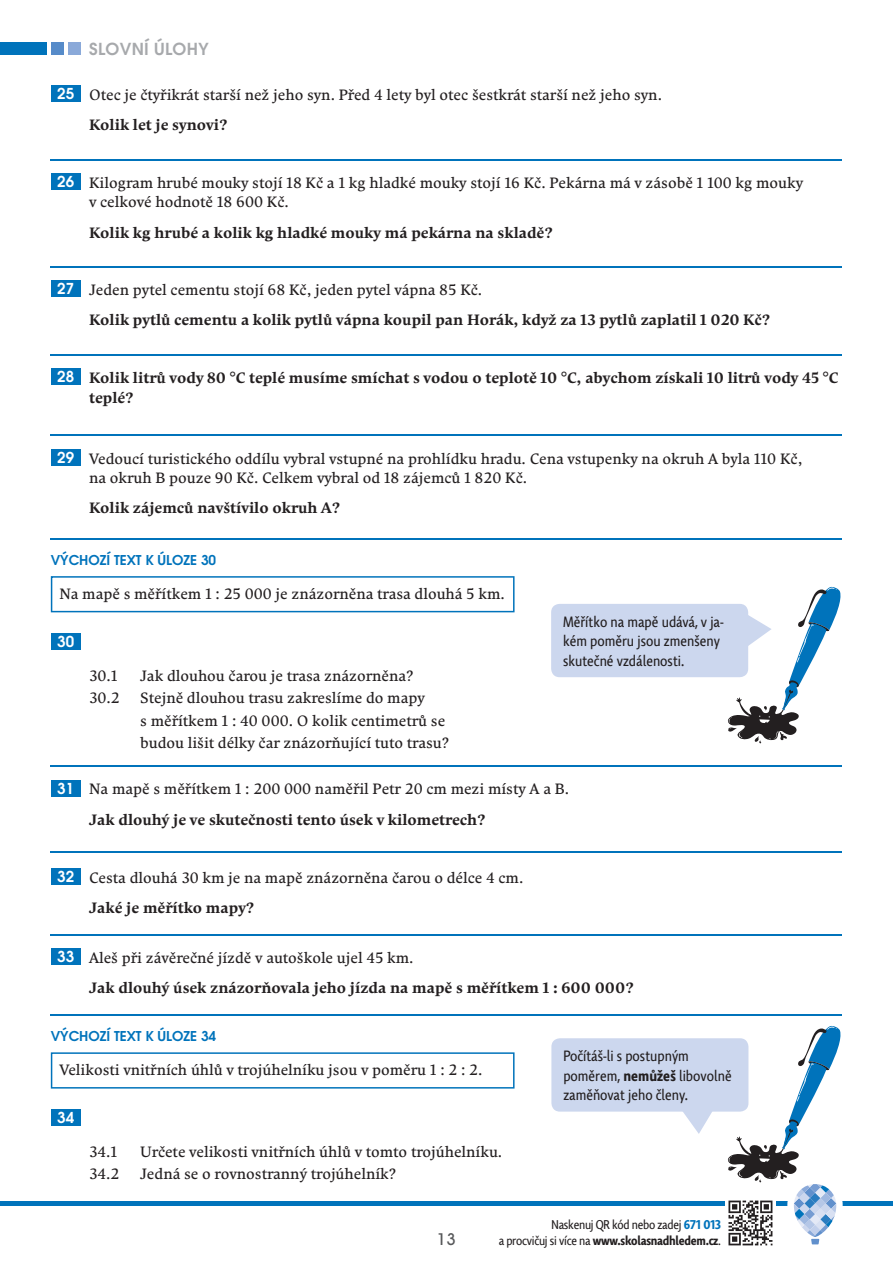
<style>
.page{position:relative;width:893px;height:1263px;background:#fff}
.page>*{position:absolute;margin:0;border:0;box-sizing:border-box;transform-origin:0 0}
.t1{font:600 16.5px "Avant Garde";letter-spacing:.02em;color:#a7a9ac}
.t2{font:500 16.5px "Avant Garde IT Cby BT";color:#58595b}
.t3{font:15px/30.2px "Comenia Serif";color:#231f20}
.t4{font:700 15px/30.2px "Comenia Serif";color:#231f20}
.t5{font:15px/19.5px "Comenia Sans Cond";color:#231f20}
.t6{font:600 15px "Avant Garde";color:#fff}
.t7{font:600 13.5px "Avant Garde";color:#0073bb}
.t8{font:12.75px/15.8px "Comenia Sans Cond";letter-spacing:-.02em;color:#231f20;text-align:right}
.s1{font-family:"Avant Garde";font-weight:600;color:#fff}
.s2{font-weight:700}
.s3{font-weight:400}
.s4{font-weight:700;color:#0073bb}
</style>
<div class="page">
<div style="left:0;top:43px;width:47px;height:12px;background:#0073bb"></div>
<div style="left:51px;top:43px;width:13px;height:12px;background:#568bc9"></div>
<div style="left:68px;top:43px;width:13px;height:12px;background:#8aa9d9"></div>
<div style="left:51px;top:85px;width:30px;height:16px;background:#0073bb"></div>
<hr style="left:51px;top:159px;width:791px;height:1px;background:#0073bb">
<div style="left:51px;top:173px;width:30px;height:17px;background:#0073bb"></div>
<hr style="left:51px;top:266px;width:791px;height:1px;background:#0073bb">
<div style="left:51px;top:280px;width:30px;height:17px;background:#0073bb"></div>
<hr style="left:51px;top:354px;width:791px;height:2px;background:#0073bb">
<div style="left:51px;top:369px;width:30px;height:16px;background:#0073bb"></div>
<hr style="left:51px;top:434px;width:791px;height:2px;background:#0073bb">
<div style="left:51px;top:449px;width:30px;height:16px;background:#0073bb"></div>
<div style="left:51px;top:633px;width:30px;height:17px;background:#0073bb"></div>
<svg style="left:51px;top:576px;width:463px;height:36px"></svg>
<hr style="left:51px;top:538px;width:791px;height:1px;background:#0073bb">
<div style="left:551px;top:604px;width:197px;height:73px;background:#ccd7ee;border-radius:9px"></div>
<svg style="left:727px;top:586px;width:114px;height:158px"></svg>
<hr style="left:51px;top:765px;width:791px;height:2px;background:#0073bb">
<div style="left:51px;top:780px;width:30px;height:16px;background:#0073bb"></div>
<hr style="left:51px;top:851px;width:791px;height:1px;background:#0073bb">
<div style="left:51px;top:868px;width:30px;height:16px;background:#0073bb"></div>
<hr style="left:51px;top:934px;width:791px;height:2px;background:#0073bb">
<div style="left:51px;top:949px;width:30px;height:16px;background:#0073bb"></div>
<div style="left:51px;top:1109px;width:30px;height:17px;background:#0073bb"></div>
<svg style="left:51px;top:1052px;width:463px;height:37px"></svg>
<hr style="left:51px;top:1014px;width:791px;height:2px;background:#0073bb">
<div style="left:551px;top:1038px;width:197px;height:74px;background:#ccd7ee;border-radius:9px"></div>
<svg style="left:680px;top:1111px;width:34px;height:23px"></svg>
<div style="left:0;top:1201px;width:892px;height:5px;background:#0073bb"></div>
<svg style="left:727px;top:1025px;width:115px;height:219px"></svg>
<img style="left:725px;top:1198px;width:50px;height:48px">
<p class="t1" style="left:89px;top:43px;width:121px">SLOVNÍ ÚLOHY</p>
<p class="t3" style="left:89px;top:80px;width:574px;text-indent:-32px"><span class="s1">25</span> Otec je čtyřikrát starší než jeho syn. Před 4 lety byl otec šestkrát starší než jeho syn.<br><span class="s2">Kolik let je synovi?</span></p>
<p class="t3" style="left:89px;top:174px;width:715px;line-height:19.5px;text-indent:-32px"><span class="s1">26</span> Kilogram hrubé mouky stojí 18 Kč a 1 kg hladké mouky stojí 16 Kč. Pekárna má v zásobě 1 100 kg mouky v celkové hodnotě 18 600 Kč.</p>
<p class="t4" style="left:89px;top:219px;width:465px">Kolik kg hrubé a kolik kg hladké mouky má pekárna na skladě?</p>
<p class="t4" style="left:89px;top:276px;width:682px;text-indent:-32px"><span class="s1">27</span> <span class="s3">Jeden pytel cementu stojí 68 Kč, jeden pytel vápna 85 Kč.<br></span>Kolik pytlů cementu a kolik pytlů vápna koupil pan Horák, když za 13 pytlů zaplatil 1 020 Kč?</p>
<p class="t4" style="left:89px;top:369px;width:750px;line-height:19.5px;text-indent:-32px"><span class="s1">28</span> Kolik litrů vody 80 C teplé musíme smíchat s vodou o teplotě 10 C, abychom získali 10 litrů vody 45 C teplé?</p>
<p class="t3" style="left:89px;top:450px;width:714px;line-height:19.5px;text-indent:-32px"><span class="s1">29</span> Vedoucí turistického oddílu vybral vstupné na prohlídku hradu. Cena vstupenky na okruh A byla 110 Kč, na okruh B pouze 90 Kč. Celkem vybral od 18 zájemců 1 820 Kč.</p>
<p class="t4" style="left:89px;top:494px;width:252px">Kolik zájemců navštívilo okruh A?</p>
<p class="t7" style="left:51px;top:555px;width:167px">VÝCHOZÍ TEXT K ÚLOZE 30</p>
<p class="t3" style="left:59px;top:580px;width:447px">Na mapě s měřítkem 1 : 25 000 je znázorněna trasa dlouhá 5 km.</p>
<p class="t6" style="left:57px;top:636px;width:18px">30</p>
<p class="t3" style="left:89px;top:661px;width:30px">30.1</p>
<p class="t3" style="left:140px;top:661px;width:275px">Jak dlouhou čarou je trasa znázorněna?</p>
<p class="t3" style="left:89px;top:684px;width:32px">30.2</p>
<p class="t3" style="left:140px;top:688px;width:310px;line-height:22.5px">Stejně dlouhou trasu zakreslíme do mapy<br>s měřítkem 1 : 40 000. O kolik centimetrů se budou lišit délky čar znázorňující tuto trasu?</p>
<p class="t5" style="left:563px;top:612px;width:162px">Měřítko na mapě udává, v ja&shy;kém poměru jsou zmenšeny skutečné vzdálenosti.</p>
<p class="t3" style="left:89px;top:775px;width:481px;text-indent:-32px"><span class="s1">31</span> Na mapě s měřítkem 1 : 200 000 naměřil Petr 20 cm mezi místy A a B.<br><span class="s2">Jak dlouhý je ve skutečnosti tento úsek v kilometrech?</span></p>
<p class="t3" style="left:89px;top:863px;width:436px;text-indent:-32px"><span class="s1">32</span> Cesta dlouhá 30 km je na mapě znázorněna čarou o délce 4 cm.<br><span class="s2">Jaké je měřítko mapy?</span></p>
<p class="t4" style="left:89px;top:944px;width:546px;text-indent:-32px"><span class="s1">33</span> <span class="s3">Aleš při závěrečné jízdě v autoškole ujel 45 km.<br></span>Jak dlouhý úsek znázorňovala jeho jízda na mapě s měřítkem 1 : 600 000?</p>
<p class="t7" style="left:51px;top:1031px;width:167px">VÝCHOZÍ TEXT K ÚLOZE 34</p>
<p class="t3" style="left:59px;top:1056px;width:424px">Velikosti vnitřních úhlů v trojúhelníku jsou v poměru 1 : 2 : 2.</p>
<p class="t6" style="left:57px;top:1112px;width:18px">34</p>
<p class="t3" style="left:89px;top:1137px;width:30px">34.1</p>
<p class="t3" style="left:140px;top:1137px;width:363px">Určete velikosti vnitřních úhlů v tomto trojúhelníku.</p>
<p class="t3" style="left:89px;top:1160px;width:32px">34.2</p>
<p class="t3" style="left:140px;top:1160px;width:257px">Jedná se o rovnostranný trojúhelník?</p>
<p class="t5" style="left:563px;top:1046px;width:170px">Počítáš-li s postupným poměrem, <span class="s2">nemůžeš</span> libovolně zaměňovat jeho členy.</p>
<p class="t2" style="left:437px;top:1233px;width:21px">13</p>
<p class="t8" style="left:498px;top:1217px;width:224px">Naskenuj QR kód nebo zadej <span class="s4">671 013<br></span>a procvičuj si více na <span class="s2">www.skolasnadhledem.cz</span>.</p>
</div>
